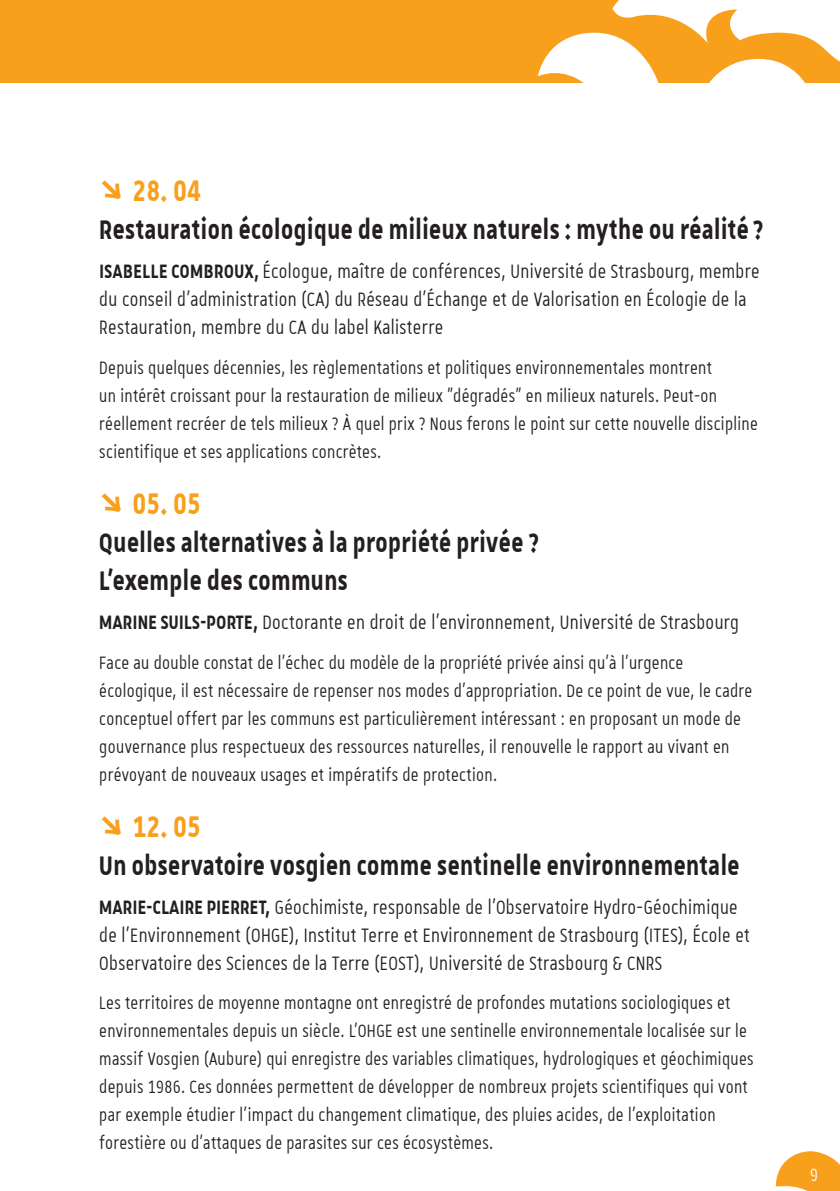
<style>
.page{position:relative;width:840px;height:1191px;background:#fff}
.page>*{position:absolute;margin:0;border:0;box-sizing:border-box;transform-origin:0 0}
.t1{font:700 40px "Unistra A";letter-spacing:.02em;color:#f89f1c}
.t2{font:700 36px/38px "Unistra A";letter-spacing:.02em;color:#231f20;scale:.75 1}
.t3{font:26px/28px "Unistra A";letter-spacing:.02em;color:#231f20;scale:.75 1}
.t4{font:24px/28px "Unistra A";letter-spacing:.02em;color:#231f20;scale:.75 1}
.t5{font:24px "Unistra A";color:#fff;scale:.75 1}
.s1{font-weight:700}
</style>
<div class="page">
<div style="left:0;top:0;width:839px;height:82px;background:#f89f1c"></div>
<svg style="left:377px;top:0;width:462px;height:83px"></svg>
<svg style="left:775px;top:1151px;width:64px;height:40px"></svg>
<h1 class="t1" style="left:99px;top:168px;width:103px">↘ 28. 04</h1>
<h2 class="t2" style="left:99px;top:209px;width:886px">Restauration écologique de milieux naturels : mythe ou réalité ?</h2>
<p class="t3" style="left:99px;top:257px;width:881px"><span class="s1">ISABELLE COMBROUX,</span> Écologue, maître de conférences, Université de Strasbourg, membre du conseil d’administration (CA) du Réseau d'Échange et de Valorisation en Écologie de la<br>Restauration, membre du CA du label Kalisterre</p>
<p class="t4" style="left:99px;top:353px;width:879px">Depuis quelques décennies, les règlementations et politiques environnementales montrent<br>un intérêt croissant pour la restauration de milieux "dégradés" en milieux naturels. Peut-on réellement recréer de tels milieux ? À quel prix ? Nous ferons le point sur cette nouvelle discipline scientifique et ses applications concrètes.</p>
<h1 class="t1" style="left:99px;top:481px;width:103px">↘ 05. 05</h1>
<h2 class="t2" style="left:99px;top:522px;width:587px">Quelles alternatives à la propriété privée ?<br>L’exemple des communs</h2>
<p class="t3" style="left:99px;top:607px;width:854px"><span class="s1">MARINE SUILS-PORTE,</span> Doctorante en droit de l'environnement, Université de Strasbourg</p>
<p class="t4" style="left:99px;top:647px;width:871px">Face au double constat de l’échec du modèle de la propriété privée ainsi qu’à l’urgence écologique, il est nécessaire de repenser nos modes d’appropriation. De ce point de vue, le cadre conceptuel offert par les communs est particulièrement intéressant : en proposant un mode de gouvernance plus respectueux des ressources naturelles, il renouvelle le rapport au vivant en prévoyant de nouveaux usages et impératifs de protection.</p>
<h1 class="t1" style="left:99px;top:803px;width:103px">↘ 12. 05</h1>
<h2 class="t2" style="left:99px;top:845px;width:854px">Un observatoire vosgien comme sentinelle environnementale</h2>
<p class="t3" style="left:99px;top:892px;width:868px"><span class="s1">MARIE-CLAIRE PIERRET,</span> Géochimiste, responsable de l'Observatoire Hydro-Géochimique de l’Environnement (OHGE), Institut Terre et Environnement de Strasbourg (ITES), École et<br>Observatoire des Sciences de la Terre (EOST), Université de Strasbourg &amp; CNRS</p>
<p class="t4" style="left:99px;top:988px;width:873px">Les territoires de moyenne montagne ont enregistré de profondes mutations sociologiques et environnementales depuis un siècle. L’OHGE est une sentinelle environnementale localisée sur le massif Vosgien (Aubure) qui enregistre des variables climatiques, hydrologiques et géochimiques depuis 1986. Ces données permettent de développer de nombreux projets scientifiques qui vont par exemple étudier l’impact du changement climatique, des pluies acides, de l’exploitation forestière ou d’attaques de parasites sur ces écosystèmes.</p>
<p class="t5" style="left:809px;top:1162px;width:12px">9</p>
</div>
